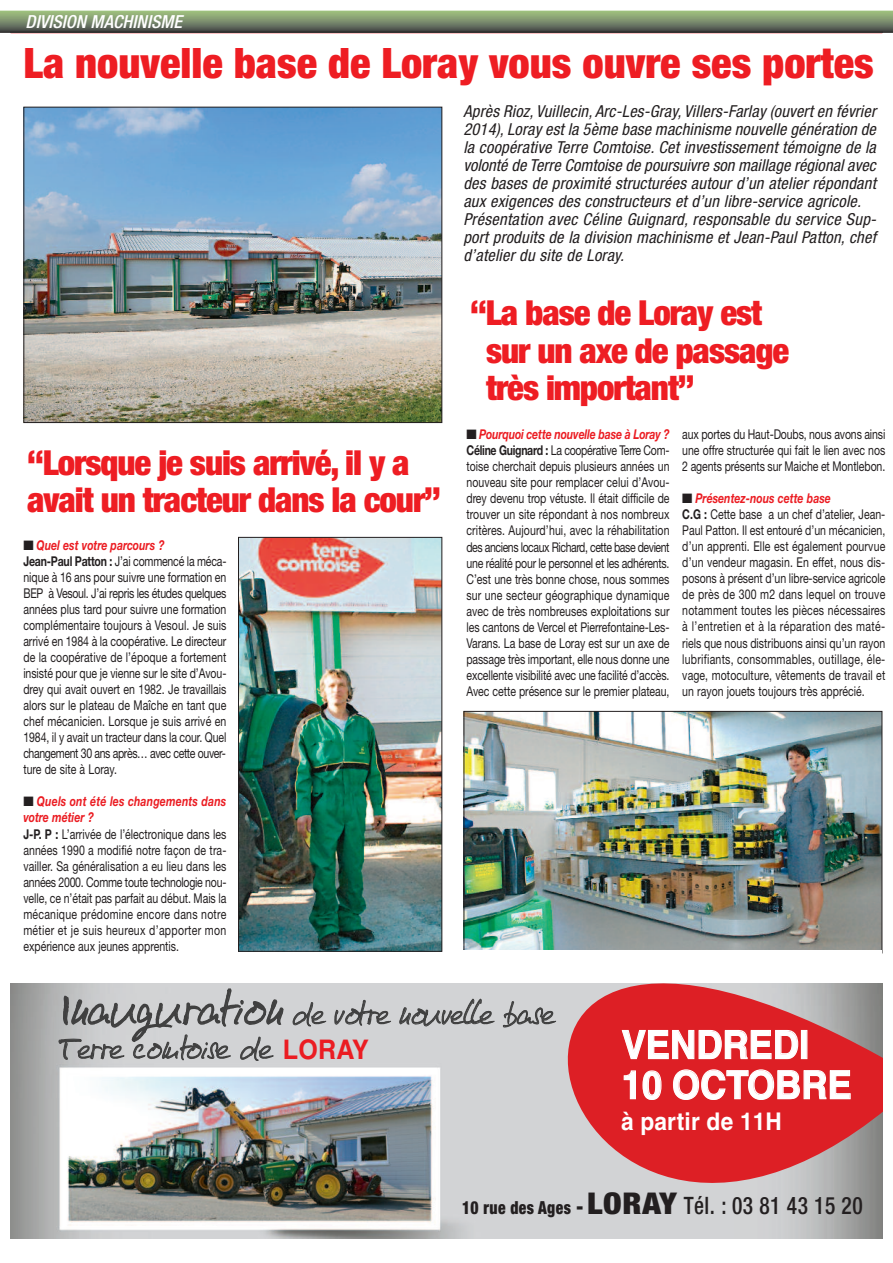
<style>
.page{position:relative;width:893px;height:1263px;background:#fff}
.page>*{position:absolute;margin:0;border:0;box-sizing:border-box;transform-origin:0 0}
.t1{font:900 condensed 42px "Helvetica Neue";color:#ee1d23}
.t2{font:39px/40.2px "Helvetica Bold+QBAKGJ";color:#fff;scale:.93 1}
.t3{font:900 condensed 34.5px/37.5px "Helvetica Neue";letter-spacing:-.03em;color:#ee1d23}
.t4{font:34.5px/34.5px "Domi Scripte+NYMTEF";letter-spacing:-.01em;color:#404040;scale:.96 1}
.t5{font:24.45px "Helvetica Bold+QBAKGJ";letter-spacing:.01em;color:#fff;scale:.93 1}
.t6{font:24px "Helvetica Neue Medium Cond+YJQOOB";letter-spacing:.025em;color:#231f20;scale:.9 1}
.t7{font:italic 500 condensed 18px "Helvetica Neue";letter-spacing:.005em;color:#fff}
.t8{font:italic condensed 16.5px/18px "Helvetica Neue";letter-spacing:.015em;color:#231f20}
.t9{font:13.5px/16px "Helvetica Neue";color:#231f20;scale:.78 1}
.s1{font-weight:700;font-style:italic;color:#eb1c22}
.s2{font-weight:700}
.s3{font-size:51px}
.s4{font-family:"Helvetica Bold+QBAKGJ";font-size:27px;color:#eb1c22}
.s5{font-family:"Helvetica Neue Black Cond+GVUODR";font-size:18px}
.s6{font-family:"Helvetica Neue Black Cond+GVUODR";font-size:21px}
.s7{font-family:"Helvetica Neue Black Cond+GVUODR";font-size:30px}
</style>
<div class="page">
<img style="left:0;top:11px;width:893px;height:22px">
<img style="left:11px;top:32px;width:871px;height:1px">
<img style="left:25px;top:109px;width:415px;height:312px">
<div style="left:23px;top:107px;width:419px;height:316px;border:1px solid #231f20"></div>
<img style="left:466px;top:713px;width:414px;height:237px">
<svg style="left:11px;top:983px;width:871px;height:255px;background:#be989a"></svg>
<img style="left:240px;top:539px;width:200px;height:411px">
<div style="left:238px;top:537px;width:204px;height:415px;border:1px solid #231f20"></div>
<h3 class="t7" style="left:26px;top:15px;width:158px">DIVISION MACHINISME</h3>
<h1 class="t1" style="left:23px;top:48px;width:852px">La nouvelle base de Loray vous ouvre ses portes</h1>
<p class="t8" style="left:463px;top:104px;width:414px">Après Rioz, Vuillecin, Arc-Les-Gray, Villers-Farlay (ouvert en février 2014), Loray est la 5ème base machinisme nouvelle génération de la coopérative Terre Comtoise. Cet investissement témoigne de la volonté de Terre Comtoise de poursuivre son maillage régional avec des bases de proximité structurées autour d’un atelier répondant aux exigences des constructeurs et d’un libre-service agricole.<br>Présentation avec Céline Guignard, responsable du service Sup&shy;port produits de la division machinisme et Jean-Paul Patton, chef d’atelier du site de Loray.</p>
<h3 class="t3" style="left:27px;top:446px;width:415px">“Lorsque je suis arrivé, il y a avait un tracteur dans la cour”</h3>
<p class="t9" style="left:23px;top:537px;width:262px">■ <span class="s1">Quel est votre parcours ?<br></span><span class="s2">Jean-Paul Patton :</span> J’ai commencé la méca&shy;nique à 16 ans pour suivre une formation en BEP à Vesoul. J’ai repris les études quelques années plus tard pour suivre une formation complémentaire toujours à Vesoul. Je suis arrivé en 1984 à la coopérative. Le directeur de la coopérative de l’époque a fortement insisté pour que je vienne sur le site d’Avou&shy;drey qui avait ouvert en 1982. Je travaillais alors sur le plateau de Maîche en tant que chef mécanicien. Lorsque je suis arrivé en 1984, il y avait un tracteur dans la cour. Quel changement 30 ans après… avec cette ouver&shy;ture de site à Loray.</p>
<p class="t9" style="left:23px;top:793px;width:262px">■ <span class="s1">Quels ont été les changements dans votre métier ?<br></span><span class="s2">J-P. P :</span> L’arrivée de l’électronique dans les années 1990 a modifié notre façon de tra&shy;vailler. Sa généralisation a eu lieu dans les années 2000. Comme toute technologie nou&shy;velle, ce n’était pas parfait au début. Mais la mécanique prédomine encore dans notre métier et je suis heureux d’apporter mon expérience aux jeunes apprentis.</p>
<h3 class="t3" style="left:486px;top:297px;width:305px;text-indent:-16px">“La base de Loray est sur un axe de passage très important”</h3>
<p class="t9" style="left:466px;top:426px;width:262px;text-align:justify">■ <span class="s1">Pourquoi cette nouvelle base à Loray ?<br></span><span class="s2">Céline Guignard :</span> La coopérative Terre Com&shy;toise cherchait depuis plusieurs années un nouveau site pour remplacer celui d’Avou&shy;drey devenu trop vétuste. Il était difficile de trouver un site répondant à nos nombreux critères. Aujourd’hui, avec la réhabilitation des anciens locaux Richard, cette base devient une réalité pour le personnel et les adhérents.<br>C’est une très bonne chose, nous sommes sur une secteur géographique dynamique avec de très nombreuses exploitations sur les cantons de Vercel et Pierrefontaine-Les-Varans. La base de Loray est sur un axe de passage très important, elle nous donne une excellente visibilité avec une facilité d’accès.<br>Avec cette présence sur le premier plateau,</p>
<p class="t9" style="left:682px;top:426px;width:262px;text-align:justify">aux portes du Haut-Doubs, nous avons ainsi une offre structurée qui fait le lien avec nos 2 agents présents sur Maiche et Montlebon.</p>
<p class="t9" style="left:682px;top:490px;width:262px">■ <span class="s1">Présentez-nous cette base<br></span><span class="s2">C.G :</span> Cette base a un chef d’atelier, Jean-Paul Patton. Il est entouré d’un mécanicien, d’un apprenti. Elle est également pourvue d’un vendeur magasin. En effet, nous dis&shy;posons à présent d’un libre-service agricole de près de 300 m2 dans lequel on trouve notamment toutes les pièces nécessaires à l’entretien et à la réparation des maté&shy;riels que nous distribuons ainsi qu’un rayon lubrifiants, consommables, outillage, éle&shy;vage, motoculture, vêtements de travail et un rayon jouets toujours très apprécié.</p>
<h3 class="t4" style="left:60px;top:1001px;width:517px"><span class="s3">Inauguration</span> de votre nouvelle base<br>Terre comtoise de <span class="s4">LORAY</span></h3>
<h2 class="t2" style="left:622px;top:1028px;width:249px">VENDREDI<br>10 OCTOBRE</h2>
<h3 class="t5" style="left:621px;top:1112px;width:174px">à partir de 11H</h3>
<h3 class="t6" style="left:462px;top:1197px;width:447px"><span class="s5">10 rue des Ages</span> <span class="s6">-</span> <span class="s7">LORAY</span> Tél. : 03 81 43 15 20</h3>
</div>
